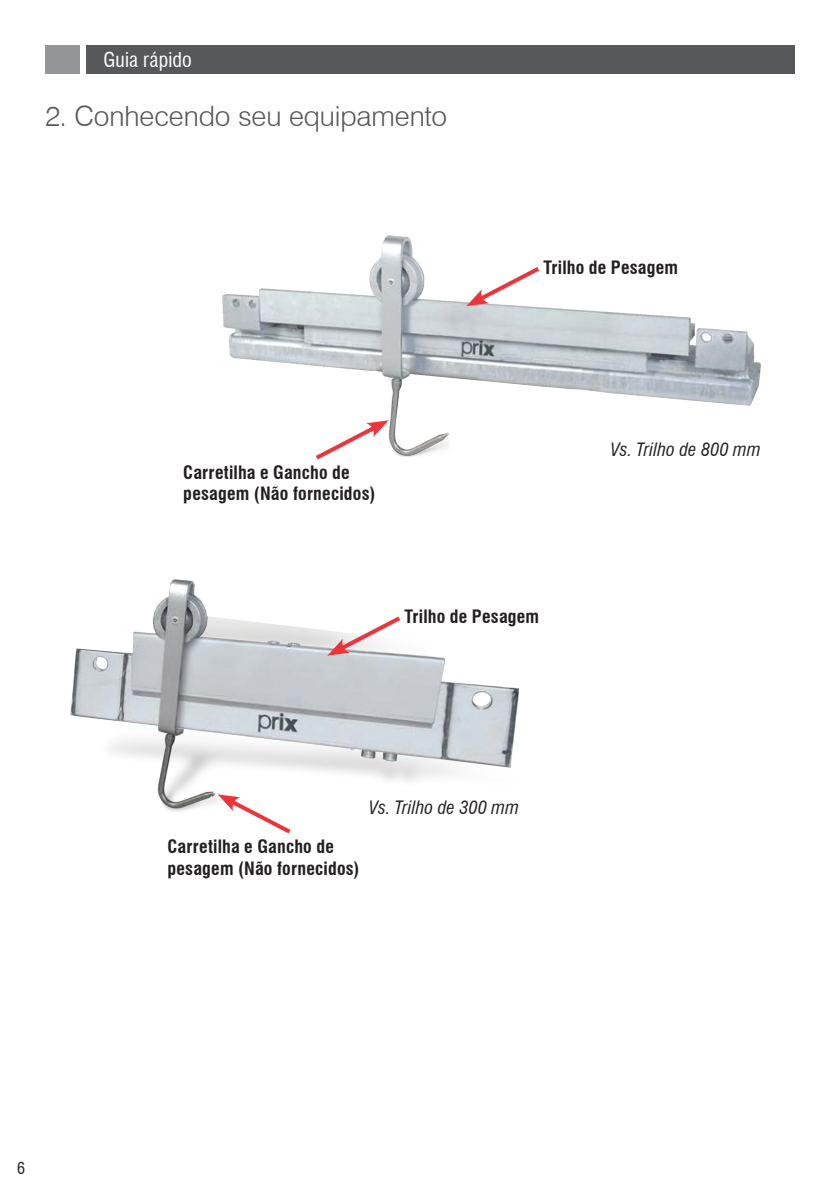
<style>
.page{position:relative;width:840px;height:1191px;background:#fff}
.page>*{position:absolute;margin:0;border:0;box-sizing:border-box;transform-origin:0 0}
.SuperTítulo{font:300 28px "Swiss 721 BT";letter-spacing:-.005em;color:#57585a}
.t1{font:condensed 20px "Swiss 721 BT";letter-spacing:.01em;color:#fff}
.Texto{font:700 condensed 18px/21.6px "Swiss 721 BT";letter-spacing:.01em;color:#231f20}
.Texto-2{font:italic condensed 18px "Swiss 721 BT";letter-spacing:.015em;color:#231f20}
.t2{font:condensed 16px "Swiss 721 BT";color:#231f20}
</style>
<div class="page">
<div style="left:86px;top:45px;width:708px;height:29px;background:#57585a"></div>
<div style="left:45px;top:45px;width:35px;height:29px;background:#939598"></div>
<img style="left:222px;top:235px;width:538px;height:221px">
<svg style="left:311px;top:420px;width:77px;height:40px"></svg>
<img style="left:70px;top:579px;width:448px;height:232px">
<svg style="left:217px;top:794px;width:78px;height:40px"></svg>
<svg style="left:466px;top:263px;width:77px;height:43px"></svg>
<svg style="left:327px;top:613px;width:77px;height:42px"></svg>
<p class="t1" style="left:103px;top:47px;width:90px">Guia rápido</p>
<p class="SuperTítulo" style="left:45px;top:99px;width:403px">2. Conhecendo seu equipamento</p>
<p class="Texto" style="left:183px;top:461px;width:193px">Carretilha e Gancho de pesagem (Não fornecidos)</p>
<p class="Texto" style="left:543px;top:256px;width:136px">Trilho de Pesagem</p>
<p class="Texto-2" style="left:610px;top:439px;width:151px">Vs. Trilho de 800 mm</p>
<p class="Texto" style="left:404px;top:606px;width:136px">Trilho de Pesagem</p>
<p class="Texto" style="left:167px;top:836px;width:193px">Carretilha e Gancho de pesagem (Não fornecidos)</p>
<p class="Texto-2" style="left:369px;top:796px;width:151px">Vs. Trilho de 300 mm</p>
<p class="t2" style="left:17px;top:1159px;width:9px">6</p>
</div>
